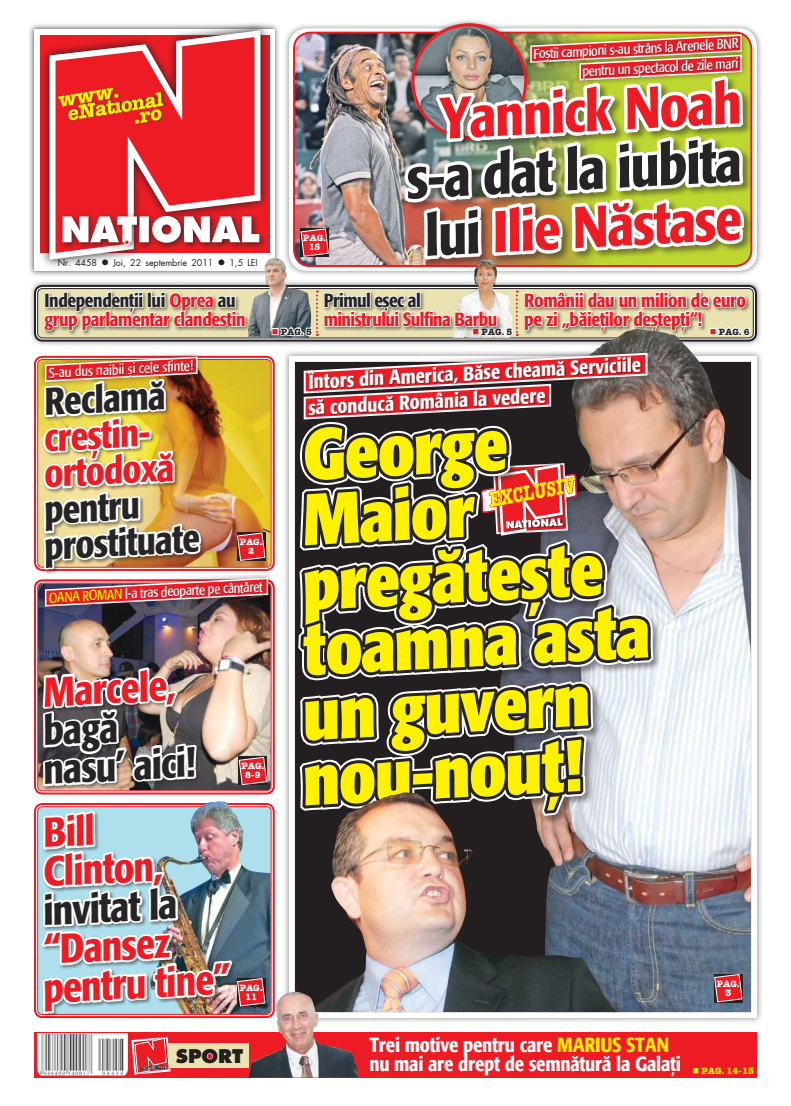
<style>
.page{position:relative;width:791px;height:1106px;background:#fff}
.page>*{position:absolute;margin:0;border:0;box-sizing:border-box;transform-origin:0 0}
.t1{font:700 condensed 71.9px/64.9px "R Formata";color:#fff200}
.t2{font:500 condensed 58px/58px "R Formata";color:#272425}
.t3{font:500 condensed 58px "R Formata";color:#ed1c24}
.t4{font:500 condensed 41.2px/38.8px "R Formata";color:#ed1c24}
.t5{font:500 condensed 41.2px/38.8px "R Formata";color:#272425}
.t6{font:500 condensed 38.3px/36px "R Formata";color:#272425}
.t7{font:500 condensed 38.3px/36px "R Formata";color:#ed1c24}
.t8{font:21.4px "American Type Writer Bold Rom";color:#fff200;scale:.73 1}
.t9{font:500 condensed 20.3px/18.7px "R Formata";letter-spacing:-.01em;color:#fff}
.t10{font:500 condensed 20px/26px "R Formata";color:#fff}
.t11{font:20px "American Type Writer Bold Rom";color:#fff200}
.t12{font:500 condensed 19px/19px "R Formata";letter-spacing:-.02em;color:#ed1c24}
.t13{font:500 condensed 19px "R Formata";letter-spacing:-.03em;color:#272425}
.t14{font:18.5px "Futura Extra Bold Rom";color:#231f20}
.t15{font:14px/20px "R Formata Condensed";color:#fff;text-align:right}
.t16{font:14px "R Formata Condensed";color:#fff200}
.t17{font:9px "Futura";letter-spacing:-.01em;color:#231f20}
.t18{font:9px/9px "American Type Writer Bold Rom";color:#fff;text-align:center}
.t19{font:9px "American Type Writer Bold Rom";color:#272425}
.t20{font:9px "American Type Writer Bold Rom";color:#fff200}
.s1{color:#ed1c24}
.s2{color:#272425}
.s3{color:#fff200}
</style>
<div class="page">
<div style="left:28px;top:23px;width:258px;height:258px;background:#231f20;opacity:.75"></div>
<div style="left:534px;top:38px;width:257px;height:56px;background:#231f20;opacity:.5"></div>
<div style="left:28px;top:279px;width:763px;height:102px;background:#231f20;opacity:.5"></div>
<div style="left:41px;top:810px;width:263px;height:243px;background:#231f20;opacity:.5"></div>
<div style="left:42px;top:666px;width:246px;height:164px;background:#231f20;opacity:.5"></div>
<div style="left:234px;top:975px;width:38px;height:38px;background:#231f20;opacity:.5"></div>
<div style="left:236px;top:753px;width:38px;height:39px;background:#231f20;opacity:.5"></div>
<div style="left:523px;top:290px;width:261px;height:58px;background:#231f20;opacity:.5"></div>
<div style="left:42px;top:378px;width:234px;height:226px;background:#231f20;opacity:.5"></div>
<div style="left:234px;top:529px;width:38px;height:39px;background:#231f20;opacity:.5"></div>
<div style="left:403px;top:74px;width:388px;height:249px;background:#231f20;opacity:.5"></div>
<img style="left:269px;top:258px;width:9px;height:79px">
<div style="left:271px;top:328px;width:8px;height:7px;border:2px solid #fff"></div>
<div style="left:297px;top:420px;width:494px;height:490px;background:#231f20;opacity:.5"></div>
<img style="left:278px;top:20px;width:474px;height:1058px">
<img style="left:307px;top:792px;width:310px;height:220px">
<img style="left:269px;top:991px;width:90px;height:86px">
<img style="left:37px;top:23px;width:232px;height:1055px">
<h3 class="t11" style="left:56px;top:88px;width:63px;rotate:-9deg">www.</h3>
<p class="t17" style="left:58px;top:257px;width:201px">Nr. 4458 ● Joi, 22 septembrie 2011 ● 1,5 LEI</p>
<p class="t18" style="left:303px;top:233px;width:24px">PAG.<br>15</p>
<p class="t15" style="left:533px;top:44px;width:207px;rotate:-3deg">Foştii campioni s-au strâns la Arenele BNR pentru un spectacol de zile mari</p>
<h2 class="t3" style="left:437px;top:87px;width:304px;rotate:-3deg">Yannick Noah</h2>
<h2 class="t2" style="left:404px;top:151px;width:337px;rotate:-3deg">s-a dat la iubita lui <span class="s1">Ilie Năstase</span></h2>
<h3 class="t12" style="left:45px;top:291px;width:203px"><span class="s2">Independenții lui</span> Oprea <span class="s2">au </span>grup parlamentar clandestin</h3>
<p class="t15" style="left:48px;top:363px;width:146px;rotate:-3deg">S-au dus naibii și cele sfinte!</p>
<h3 class="t6" style="left:43px;top:385px;width:123px;rotate:-3deg">Reclamă</h3>
<h3 class="t7" style="left:41px;top:421px;width:136px;rotate:-3deg">creștin&shy;ortodoxă</h3>
<h3 class="t6" style="left:41px;top:493px;width:157px;rotate:-3deg">pentru prostituate</h3>
<p class="t18" style="left:240px;top:537px;width:24px">PAG.<br>2</p>
<p class="t16" style="left:48px;top:590px;width:17px;rotate:-3deg">Oana</p>
<p class="t15" style="left:82px;top:586px;width:182px;rotate:-3deg"><span class="s3">Roman</span> l-a tras deoparte pe cântăreț</p>
<h3 class="t4" style="left:42px;top:673px;width:134px;rotate:-3deg">Marcele,</h3>
<h3 class="t5" style="left:40px;top:712px;width:154px;rotate:-3deg">bagă nasu’ aici!</h3>
<p class="t18" style="left:241px;top:761px;width:24px">PAG.<br>8-9</p>
<h3 class="t4" style="left:40px;top:814px;width:121px;rotate:-3deg">Bill<br>Clinton,</h3>
<h3 class="t5" style="left:42px;top:892px;width:136px;rotate:-3deg">invitat la</h3>
<h3 class="t4" style="left:40px;top:931px;width:189px;rotate:-3deg">“Dansez pentru tine”</h3>
<p class="t18" style="left:240px;top:982px;width:24px">PAG.<br>11</p>
<p class="t19" style="left:272px;top:326px;width:42px"><span class="s1">■</span> PAG. 5</p>
<h3 class="t12" style="left:524px;top:291px;width:223px">Românii dau un milion de euro pe zi „băieţilor deştepţi“!</h3>
<h3 class="t13" style="left:324px;top:289px;width:99px">Primul eșec al</h3>
<h3 class="t12" style="left:324px;top:310px;width:175px">ministrului Sulfina Barbu</h3>
<p class="t19" style="left:472px;top:326px;width:42px"><span class="s1">■</span> PAG. 5</p>
<p class="t19" style="left:710px;top:326px;width:42px"><span class="s1">■</span> PAG. 6</p>
<h3 class="t10" style="left:306px;top:369px;width:336px;rotate:-3deg">Întors din America, Băse cheamă Serviciile să conducă România la vedere</h3>
<h1 class="t1" style="left:283px;top:425px;width:356px;rotate:-3deg">George<br>Maior pregăteşte toamna asta un guvern nou-nouţ!</h1>
<h3 class="t8" style="left:486px;top:487px;width:121px;rotate:-10deg">EXCLUSIV</h3>
<p class="t18" style="left:717px;top:978px;width:24px">PAG.<br>3</p>
<h3 class="t14" style="left:176px;top:1044px;width:69px">SPORT</h3>
<h3 class="t9" style="left:369px;top:1036px;width:313px">Trei motive pentru care <span class="s3">Mari us Stan<br></span>nu mai are drept de semnătură la Galaţi</h3>
<p class="t20" style="left:692px;top:1065px;width:63px">■ PAG. 14-15</p>
</div>
